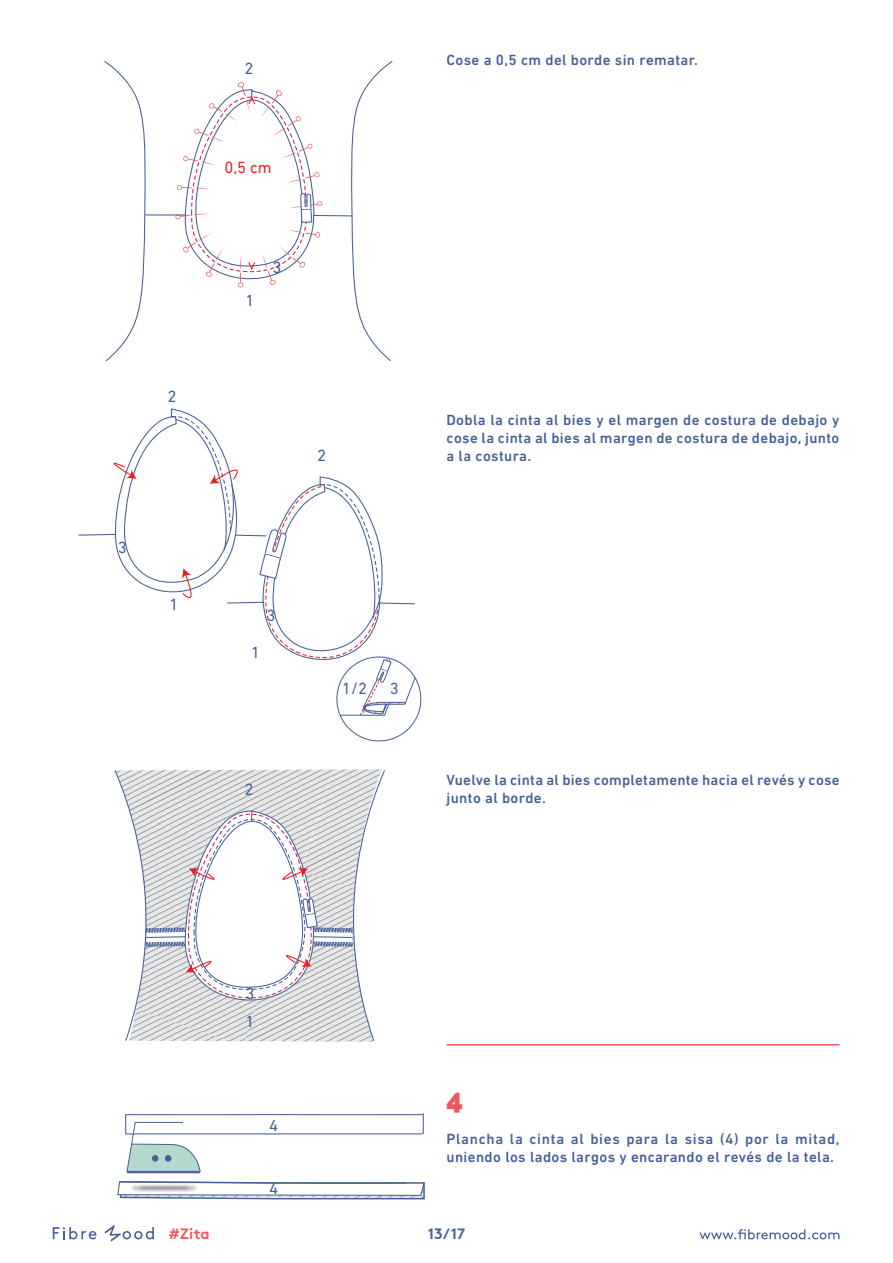
<style>
.page{position:relative;width:893px;height:1263px;background:#fff}
.page>*{position:absolute;margin:0;border:0;box-sizing:border-box;transform-origin:0 0}
.t1{font:900 28.5px "Raleway";color:#f0565d}
.t2{font:16.5px/28px "DIN Next LT Pro";color:#466099}
.t3{font:16.5px "DIN Next LT Pro";color:#e8262a}
.t4{font:500 15px/18px "DIN Next LT Pro";letter-spacing:.025em;color:#456099}
.t5{font:700 15px "Brown";color:#f0565d}
.t6{font:700 15px "Brown";color:#456099}
</style>
<div class="page">
<svg style="left:699px;top:1229px;width:140px;height:10px"></svg>
<svg style="left:53px;top:1227px;width:33px;height:12px"></svg>
<hr style="left:446px;top:1044px;width:393px;height:1px;background:#f0565d">
<svg style="left:104px;top:61px;width:289px;height:301px"></svg>
<svg style="left:78px;top:408px;width:338px;height:308px"></svg>
<svg style="left:114px;top:769px;width:271px;height:273px"></svg>
<svg style="left:125px;top:1113px;width:300px;height:22px"></svg>
<img style="left:88px;top:1133px;width:161px;height:109px">
<svg style="left:117px;top:1180px;width:308px;height:20px"></svg>
<p class="t2" style="left:167px;top:382px;width:11px">2</p>
<p class="t2" style="left:118px;top:533px;width:11px">3</p>
<p class="t2" style="left:169px;top:590px;width:11px">1</p>
<p class="t2" style="left:245px;top:54px;width:11px">2</p>
<p class="t3" style="left:224px;top:158px;width:49px">0,5 cm</p>
<p class="t2" style="left:245px;top:286px;width:11px">1</p>
<p class="t2" style="left:272px;top:253px;width:11px">3</p>
<p class="t2" style="left:317px;top:441px;width:11px">2</p>
<p class="t4" style="left:446px;top:51px;width:253px">Cose a 0,5 cm del borde sin rematar.</p>
<p class="t4" style="left:446px;top:411px;width:395px;text-align:justify">Dobla la cinta al bies y el margen de costura de debajo y cose la cinta al bies al margen de costura de debajo, junto a la costura.</p>
<p class="t2" style="left:251px;top:638px;width:11px">1</p>
<p class="t2" style="left:266px;top:601px;width:11px">3</p>
<p class="t2" style="left:244px;top:775px;width:11px">2</p>
<p class="t2" style="left:342px;top:675px;width:26px">1/2</p>
<p class="t2" style="left:390px;top:674px;width:10px">3</p>
<p class="t4" style="left:446px;top:771px;width:395px">Vuelve la cinta al bies completamente hacia el revés y cose junto al borde.</p>
<p class="t2" style="left:245px;top:979px;width:11px">3<br>1</p>
<p class="t2" style="left:269px;top:1111px;width:11px">4</p>
<p class="t2" style="left:269px;top:1175px;width:11px">4</p>
<h1 class="t1" style="left:446px;top:1083px;width:18px">4</h1>
<p class="t4" style="left:446px;top:1130px;width:395px">Plancha la cinta al bies para la sisa (4) por la mitad, uniendo los lados largos y encarando el revés de la tela.</p>
<p class="t5" style="left:169px;top:1222px;width:42px">#Zita</p>
<p class="t6" style="left:428px;top:1221px;width:39px">13/17</p>
</div>
